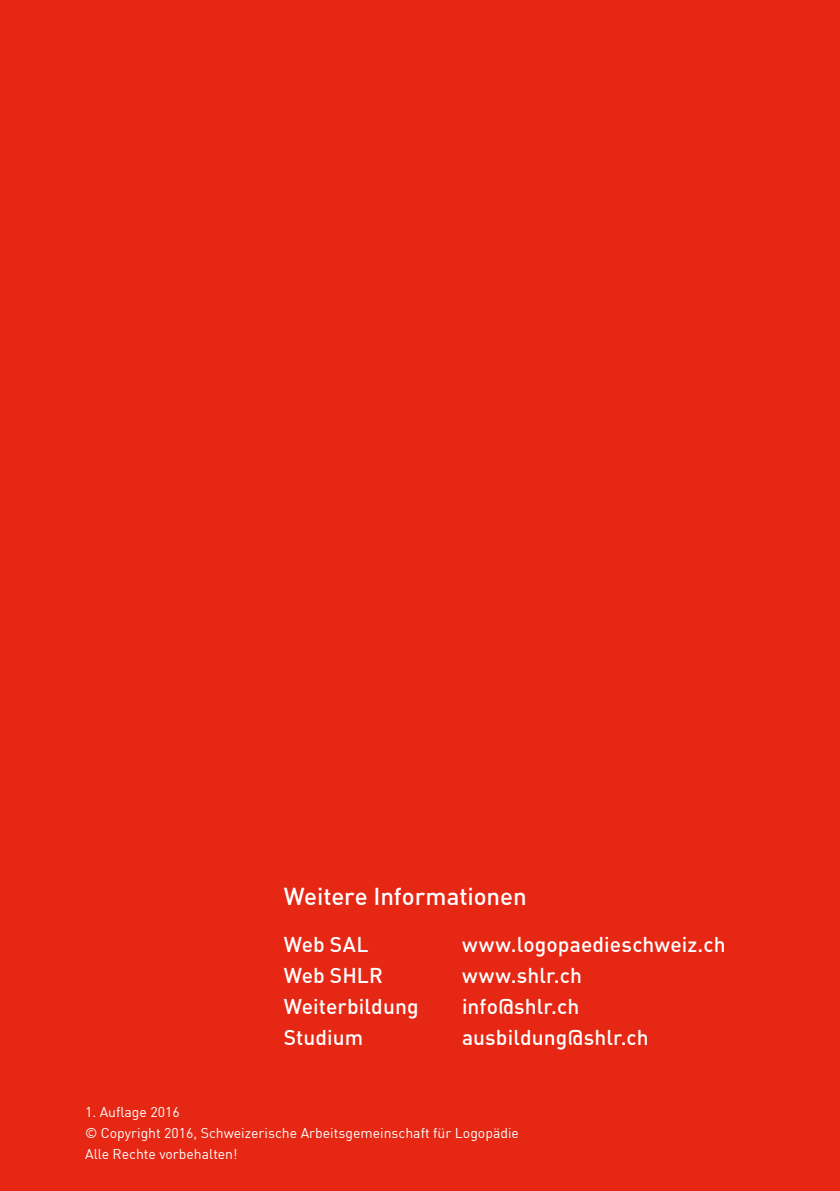
<style>
.page{position:relative;width:840px;height:1191px;background:#fff}
.page>*{position:absolute;margin:0;border:0;box-sizing:border-box;transform-origin:0 0}
.t1{font:500 24px "DIN";color:#fff}
.t2{font:500 21px "DIN";letter-spacing:.005em;color:#fff}
.t3{font:14px/21px "DIN";color:#fff}
</style>
<div class="page">
<div style="left:0;top:0;width:839px;height:1191px;background:#e52713"></div>
<p class="t1" style="left:283px;top:880px;width:244px">Weitere Informationen</p>
<p class="t2" style="left:283px;top:931px;width:86px">Web SAL</p>
<p class="t2" style="left:461px;top:931px;width:265px">www.logopaedieschweiz.ch</p>
<p class="t2" style="left:283px;top:962px;width:101px">Web SHLR</p>
<p class="t2" style="left:461px;top:962px;width:121px">www.shlr.ch</p>
<p class="t2" style="left:283px;top:993px;width:136px">Weiterbildung</p>
<p class="t2" style="left:461px;top:993px;width:119px">info@shlr.ch</p>
<p class="t2" style="left:283px;top:1024px;width:81px">Studium</p>
<p class="t2" style="left:461px;top:1024px;width:188px">ausbildung@shlr.ch</p>
<p class="t3" style="left:85px;top:1101px;width:435px">1. Auflage 2016<br>© Copyright 2016, Schweizerische Arbeitsgemeinschaft für Logopädie<br>Alle Rechte vorbehalten!</p>
</div>
